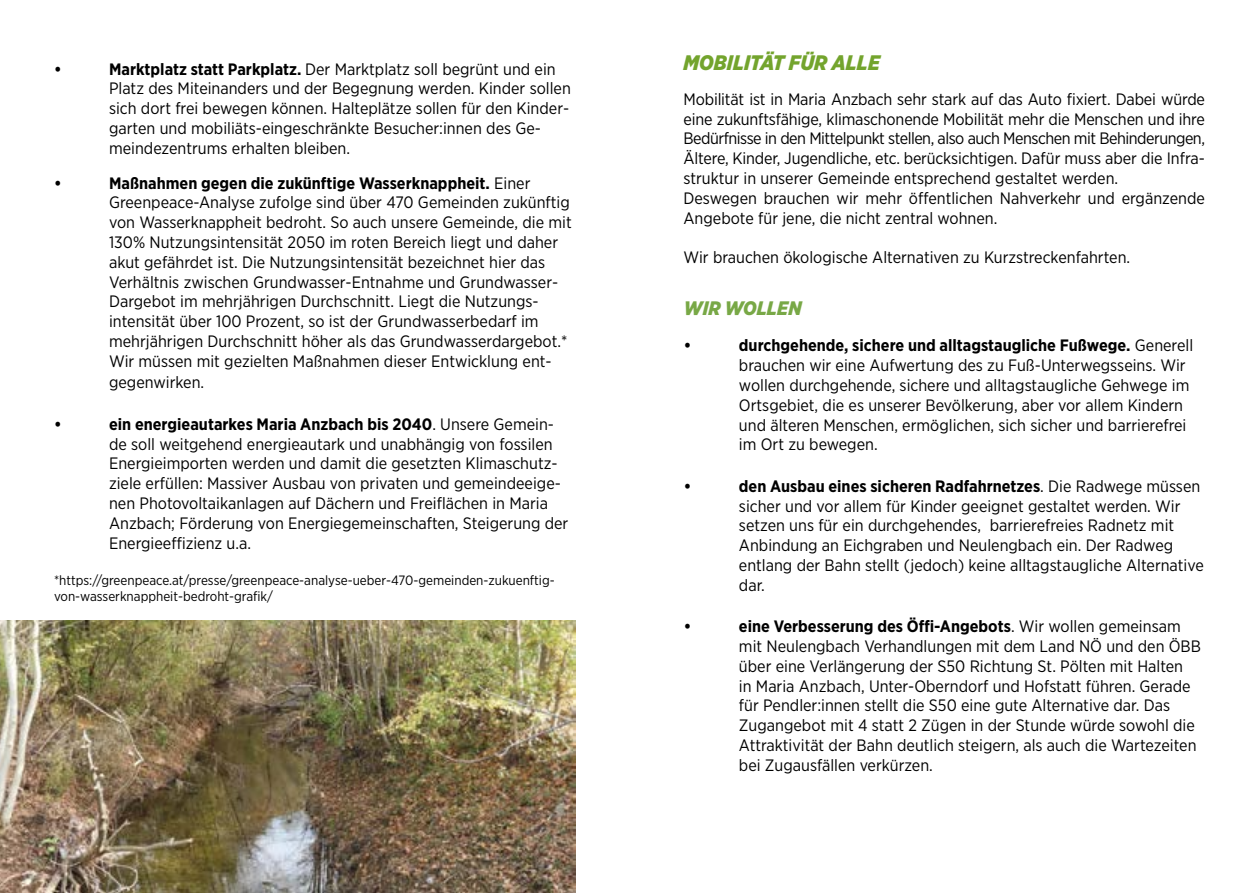
<style>
.page{position:relative;width:1259px;height:893px;background:#fff}
.page>*{position:absolute;margin:0;border:0;box-sizing:border-box;transform-origin:0 0}
.t1{font:italic 900 21px "Gotham Narrow";color:#73a42d}
.t2{font:italic 900 19.5px "Gotham Narrow";color:#78a846}
.t3{font:16.5px/19.8px "Gotham Narrow";color:#000}
.t4{font:700 16.5px "Gotham Narrow";color:#000}
.t5{font:13.5px/16.2px "Gotham Narrow";color:#000}
.s1{font-weight:700}
</style>
<div class="page">
<img style="left:0;top:621px;width:575px;height:272px">
<p class="t4" style="left:54px;top:58px;width:9px">•</p>
<p class="t3" style="left:109px;top:59px;width:463px"><span class="s1">Marktplatz statt Parkplatz.</span> Der Marktplatz soll begrünt und ein Platz des Miteinanders und der Begegnung werden. Kinder sollen sich dort frei bewegen können. Halteplätze sollen für den Kinder&shy;garten und mobiliäts-eingeschränkte Besucher:innen des Ge&shy;meindezentrums erhalten bleiben.</p>
<p class="t4" style="left:54px;top:172px;width:9px">•</p>
<p class="t3" style="left:109px;top:173px;width:464px"><span class="s1">Maßnahmen gegen die zukünftige Wasserknappheit.</span> Einer Greenpeace-Analyse zufolge sind über 470 Gemeinden zukünftig von Wasserknappheit bedroht. So auch unsere Gemeinde, die mit 130% Nutzungsintensität 2050 im roten Bereich liegt und daher akut gefährdet ist. Die Nutzungsintensität bezeichnet hier das Verhältnis zwischen Grundwasser-Entnahme und Grundwasser-Dargebot im mehrjährigen Durchschnitt. Liegt die Nutzungs&shy;intensität über 100 Prozent, so ist der Grundwasserbedarf im mehrjährigen Durchschnitt höher als das Grundwasserdargebot.* Wir müssen mit gezielten Maßnahmen dieser Entwicklung ent-</p>
<p class="t3" style="left:109px;top:372px;width:97px">gegenwirken.</p>
<p class="t4" style="left:54px;top:413px;width:9px">•</p>
<p class="t3" style="left:109px;top:414px;width:461px"><span class="s1">ein energieautarkes Maria Anzbach bis 2040</span>. Unsere Gemein&shy;de soll weitgehend energieautark und unabhängig von fossilen Energieimporten werden und damit die gesetzten Klimaschutz&shy;ziele erfüllen: Massiver Ausbau von privaten und gemeindeeige&shy;nen Photovoltaikanlagen auf Dächern und Freiflächen in Maria Anzbach; Förderung von Energiegemeinschaften, Steigerung der Energieeffizienz u.a.</p>
<p class="t5" style="left:54px;top:572px;width:502px">*https://greenpeace.at/presse/greenpeace-analyse-ueber-470-gemeinden-zukuenftig&shy;von-wasserknappheit-bedroht-grafik/</p>
<p class="t1" style="left:683px;top:48px;width:198px">MOBILITÄT FÜR ALLE</p>
<p class="t3" style="left:683px;top:89px;width:523px">Mobilität ist in Maria Anzbach sehr stark auf das Auto fixiert. Dabei würde eine zukunftsfähige, klimaschonende Mobilität mehr die Menschen und ihre Bedürfnisse in den Mittelpunkt stellen, also auch Menschen mit Behinderungen, Ältere, Kinder, Jugendliche, etc. berücksichtigen. Dafür muss aber die Infra&shy;struktur in unserer Gemeinde entsprechend gestaltet werden.<br>Deswegen brauchen wir mehr öffentlichen Nahverkehr und ergänzende Angebote für jene, die nicht zentral wohnen.</p>
<p class="t3" style="left:683px;top:247px;width:448px">Wir brauchen ökologische Alternativen zu Kurzstreckenfahrten.</p>
<p class="t2" style="left:684px;top:296px;width:119px">WIR WOLLEN</p>
<p class="t4" style="left:684px;top:335px;width:9px">•</p>
<p class="t3" style="left:739px;top:335px;width:456px"><span class="s1">durchgehende, sichere und alltagstaugliche Fußwege.</span> Generell brauchen wir eine Aufwertung des zu Fuß-Unterwegsseins. Wir wollen durchgehende, sichere und alltagstaugliche Gehwege im Ortsgebiet, die es unserer Bevölkerung, aber vor allem Kindern und älteren Menschen, ermöglichen, sich sicher und barrierefrei im Ort zu bewegen.</p>
<p class="t4" style="left:684px;top:475px;width:9px">•</p>
<p class="t3" style="left:739px;top:476px;width:466px"><span class="s1">den Ausbau eines sicheren Radfahrnetzes</span>. Die Radwege müssen sicher und vor allem für Kinder geeignet gestaltet werden. Wir setzen uns für ein durchgehendes, barrierefreies Radnetz mit Anbindung an Eichgraben und Neulengbach ein. Der Radweg entlang der Bahn stellt (jedoch) keine alltagstaugliche Alternative dar.</p>
<p class="t4" style="left:684px;top:616px;width:9px">•</p>
<p class="t3" style="left:739px;top:616px;width:463px"><span class="s1">eine Verbesserung des Öffi-Angebots</span>. Wir wollen gemeinsam mit Neulengbach Verhandlungen mit dem Land NÖ und den ÖBB über eine Verlängerung der S50 Richtung St. Pölten mit Halten<br>in Maria Anzbach, Unter-Oberndorf und Hofstatt führen. Gerade für Pendler:innen stellt die S50 eine gute Alternative dar. Das Zugangebot mit 4 statt 2 Zügen in der Stunde würde sowohl die Attraktivität der Bahn deutlich steigern, als auch die Wartezeiten bei Zugausfällen verkürzen.</p>
</div>
